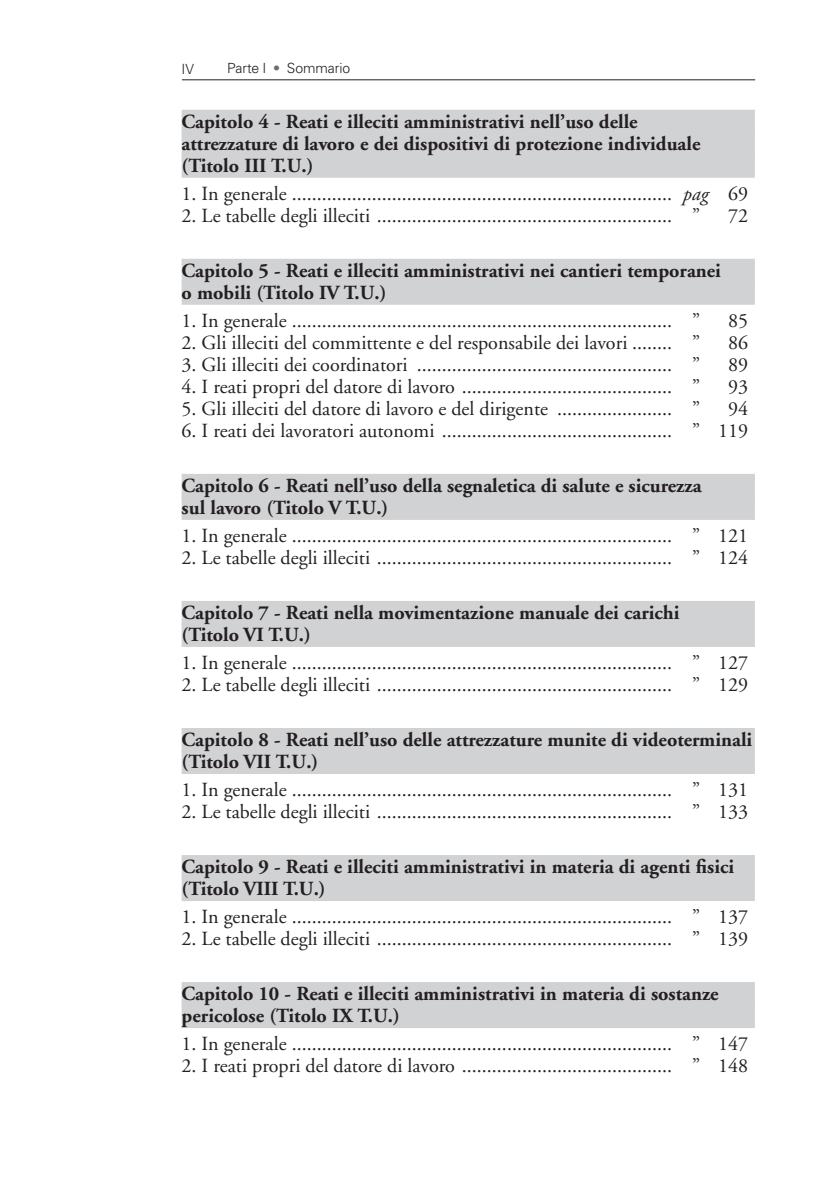
<style>
.page{position:relative;width:823px;height:1191px;background:#fff}
.page>*{position:absolute;margin:0;border:0;box-sizing:border-box;transform-origin:0 0}
.t1{font:20px "Adobe Garamond";color:#231f20}
.t2{font:700 20px/22px "Adobe Garamond";color:#231f20}
.t3{font:300 14px "Univers";letter-spacing:-.005em;color:#231f20}
.s1{color:#6c6d70}
.s2{font-style:italic}
</style>
<div class="page">
<hr style="left:182px;top:79px;width:572px;height:1px;background:#231f20">
<div style="left:181px;top:110px;width:573px;height:24px;background:#d1d2d4"></div>
<div style="left:181px;top:132px;width:573px;height:24px;background:#d1d2d4"></div>
<div style="left:181px;top:154px;width:573px;height:24px;background:#d1d2d4"></div>
<div style="left:181px;top:259px;width:573px;height:24px;background:#d1d2d4"></div>
<div style="left:181px;top:281px;width:573px;height:24px;background:#d1d2d4"></div>
<div style="left:181px;top:474px;width:573px;height:24px;background:#d1d2d4"></div>
<div style="left:181px;top:496px;width:573px;height:24px;background:#d1d2d4"></div>
<div style="left:181px;top:601px;width:573px;height:24px;background:#d1d2d4"></div>
<div style="left:181px;top:623px;width:573px;height:24px;background:#d1d2d4"></div>
<div style="left:181px;top:728px;width:573px;height:24px;background:#d1d2d4"></div>
<div style="left:181px;top:750px;width:573px;height:24px;background:#d1d2d4"></div>
<div style="left:181px;top:855px;width:573px;height:24px;background:#d1d2d4"></div>
<div style="left:181px;top:877px;width:573px;height:24px;background:#d1d2d4"></div>
<div style="left:181px;top:982px;width:573px;height:24px;background:#d1d2d4"></div>
<div style="left:181px;top:1004px;width:573px;height:24px;background:#d1d2d4"></div>
<p class="t3" style="left:181px;top:60px;width:14px">IV</p>
<p class="t3" style="left:227px;top:60px;width:125px">Parte I <span class="s1">•</span> Sommario</p>
<p class="t2" style="left:181px;top:111px;width:520px">Capitolo 4 - Reati e illeciti amministrativi nell’uso delle attrezzature di lavoro e dei dispositivi di protezione individuale (Titolo III T.U.)</p>
<p class="t1" style="left:181px;top:183px;width:568px">1. In generale ............................................................................ <span class="s2">pag</span> 69</p>
<p class="t1" style="left:181px;top:205px;width:520px">2. Le tabelle degli illeciti ........................................................... ”</p>
<p class="t1" style="left:727px;top:205px;width:21px">72</p>
<p class="t2" style="left:181px;top:260px;width:540px">Capitolo 5 - Reati e illeciti amministrativi nei cantieri temporanei o mobili (Titolo IV T.U.)</p>
<p class="t1" style="left:181px;top:310px;width:520px">1. In generale ............................................................................ ”</p>
<p class="t1" style="left:727px;top:310px;width:21px">85</p>
<p class="t1" style="left:181px;top:332px;width:520px">2. Gli illeciti del committente e del responsabile dei lavori ........ ”</p>
<p class="t1" style="left:727px;top:332px;width:21px">86</p>
<p class="t1" style="left:181px;top:354px;width:520px">3. Gli illeciti dei coordinatori ................................................... ”</p>
<p class="t1" style="left:727px;top:354px;width:21px">89</p>
<p class="t1" style="left:181px;top:376px;width:520px">4. I reati propri del datore di lavoro .......................................... ”</p>
<p class="t1" style="left:727px;top:376px;width:21px">93</p>
<p class="t1" style="left:181px;top:398px;width:520px">5. Gli illeciti del datore di lavoro e del dirigente ....................... ”</p>
<p class="t1" style="left:727px;top:398px;width:21px">94</p>
<p class="t1" style="left:181px;top:420px;width:568px">6. I reati dei lavoratori autonomi .............................................. ” 119</p>
<p class="t2" style="left:181px;top:475px;width:521px">Capitolo 6 - Reati nell’uso della segnaletica di salute e sicurezza sul lavoro (Titolo V T.U.)</p>
<p class="t1" style="left:181px;top:525px;width:568px">1. In generale ............................................................................ ” 121</p>
<p class="t1" style="left:181px;top:547px;width:568px">2. Le tabelle degli illeciti ........................................................... ” 124</p>
<p class="t2" style="left:181px;top:602px;width:499px">Capitolo 7 - Reati nella movimentazione manuale dei carichi (Titolo VI T.U.)</p>
<p class="t1" style="left:181px;top:652px;width:568px">1. In generale ............................................................................ ” 127</p>
<p class="t1" style="left:181px;top:674px;width:568px">2. Le tabelle degli illeciti ........................................................... ” 129</p>
<p class="t2" style="left:181px;top:729px;width:572px">Capitolo 8 - Reati nell’uso delle attrezzature munite di videoterminali (Titolo VII T.U.)</p>
<p class="t1" style="left:181px;top:779px;width:568px">1. In generale ............................................................................ ” 131</p>
<p class="t1" style="left:181px;top:801px;width:568px">2. Le tabelle degli illeciti ........................................................... ” 133</p>
<p class="t2" style="left:181px;top:856px;width:553px">Capitolo 9 - Reati e illeciti amministrativi in materia di agenti fisici (Titolo VIII T.U.)</p>
<p class="t1" style="left:181px;top:906px;width:568px">1. In generale ............................................................................ ” 137</p>
<p class="t1" style="left:181px;top:928px;width:568px">2. Le tabelle degli illeciti ........................................................... ” 139</p>
<p class="t2" style="left:181px;top:983px;width:538px">Capitolo 10 - Reati e illeciti amministrativi in materia di sostanze pericolose (Titolo IX T.U.)</p>
<p class="t1" style="left:181px;top:1033px;width:568px">1. In generale ............................................................................ ” 147</p>
<p class="t1" style="left:181px;top:1055px;width:568px">2. I reati propri del datore di lavoro .......................................... ” 148</p>
</div>
